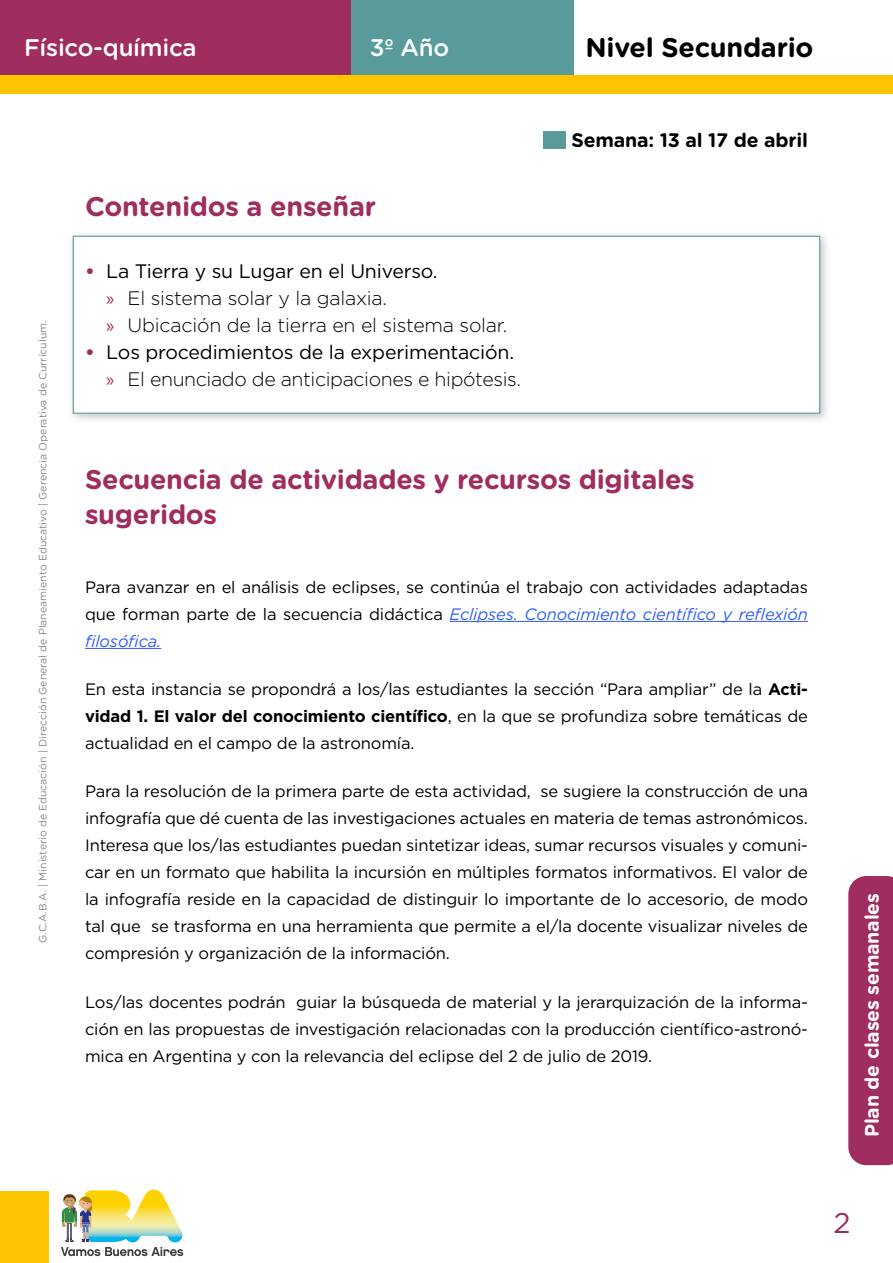
<style>
.page{position:relative;width:893px;height:1263px;background:#fff}
.page>*{position:absolute;margin:0;border:0;box-sizing:border-box;transform-origin:0 0}
.t1{font:28.5px "Gotham";color:#9f2d60}
.t2{font:700 27px/34.5px "Gotham Rounded";letter-spacing:-.01em;color:#9f2d60}
.t3{font:700 27px "Gotham Rounded";letter-spacing:-.01em;color:#000}
.t4{font:500 24px "Gotham Rounded";letter-spacing:-.01em;color:#fff}
.t5{font:300 19.5px/27px "Gotham";letter-spacing:-.01em;color:#000}
.t6{font:700 19.5px "Gotham Rounded";letter-spacing:-.01em;color:#fff}
.t7{font:700 19.5px "Gotham Rounded";letter-spacing:-.01em;color:#000}
.t8{font:16.5px/27px "Gotham";letter-spacing:-.01em;color:#000;text-align:justify}
.t9{font:10.5px "Gotham Rounded";color:#878787}
.s1{font-weight:700;color:#9f2d60}
.s2{font-weight:400}
.s3{font-family:"Myriad Pro";font-weight:400;color:#9f2d60}
.s4{font-style:italic;color:#305cff}
.s5{font-weight:700}
</style>
<div class="page">
<div style="left:0;top:1191px;width:48px;height:72px;background:#fdc500"></div>
<svg style="left:61px;top:1189px;width:122px;height:67px"></svg>
<div style="left:0;top:0;width:351px;height:78px;background:#9f2d60"></div>
<div style="left:351px;top:0;width:223px;height:78px;background:#599b9a"></div>
<div style="left:0;top:75px;width:893px;height:19px;background:#fdc500"></div>
<svg style="left:848px;top:876px;width:45px;height:289px;background:#a23465"></svg>
<div style="left:68px;top:231px;width:763px;height:193px;background:#000;opacity:.22"></div>
<div style="left:73px;top:236px;width:747px;height:178px;background:#fff;border:1px solid #599b9a"></div>
<hr style="left:450px;top:621px;width:358px;height:1px;background:#305cff">
<hr style="left:85px;top:648px;width:76px;height:1px;background:#305cff">
<div style="left:543px;top:131px;width:23px;height:18px;background:#599b9a"></div>
<h3 class="t4" style="left:24px;top:31px;width:174px">Físico-química</h3>
<h3 class="t4" style="left:370px;top:31px;width:81px">3º Año</h3>
<h2 class="t3" style="left:585px;top:28px;width:230px">Nivel Secundario</h2>
<p class="t9" style="left:36px;top:943px;width:624px;rotate:-90deg">G.C.A.B.A. | Ministerio de Educación | Dirección General de Planeamiento Educativo | Gerencia Operativa de Currículum.</p>
<h2 class="t2" style="left:85px;top:188px;width:293px">Contenidos a enseñar</h2>
<p class="t5" style="left:106px;top:257px;width:402px;text-indent:-21px"><span class="s1">•</span> <span class="s2">La Tierra y su Lugar en el Universo.<br></span><span class="s3">»</span> El sistema solar y la galaxia.<br><span class="s3">»</span> Ubicación de la tierra en el sistema solar.</p>
<p class="t5" style="left:106px;top:338px;width:416px;text-indent:-21px"><span class="s1">•</span> <span class="s2">Los procedimientos de la experimentación. </span><span class="s3">»</span> El enunciado de anticipaciones e hipótesis.</p>
<p class="t7" style="left:572px;top:126px;width:238px">Semana: 13 al 17 de abril</p>
<h2 class="t2" style="left:85px;top:461px;width:611px">Secuencia de actividades y recursos digitales sugeridos</h2>
<p class="t8" style="left:85px;top:573px;width:724px">Para avanzar en el análisis de eclipses, se continúa el trabajo con actividades adaptadas que forman parte de la secuencia didáctica <span class="s4">Eclipses. Conocimiento científico y reflexión filosófica.</span></p>
<p class="t8" style="left:85px;top:675px;width:724px">En esta instancia se propondrá a los/las estudiantes la sección “Para ampliar” de la <span class="s5">Acti&shy;vidad 1. El valor del conocimiento científico</span>, en la que se profundiza sobre temáticas de actualidad en el campo de la astronomía.</p>
<p class="t8" style="left:85px;top:777px;width:724px">Para la resolución de la primera parte de esta actividad, se sugiere la construcción de una infografía que dé cuenta de las investigaciones actuales en materia de temas astronómicos.<br>Interesa que los/las estudiantes puedan sintetizar ideas, sumar recursos visuales y comuni&shy;car en un formato que habilita la incursión en múltiples formatos informativos. El valor de la infografía reside en la capacidad de distinguir lo importante de lo accesorio, de modo tal que se trasforma en una herramienta que permite a el/la docente visualizar niveles de compresión y organización de la información.</p>
<p class="t8" style="left:85px;top:988px;width:724px">Los/las docentes podrán guiar la búsqueda de material y la jerarquización de la informa&shy;ción en las propuestas de investigación relacionadas con la producción científico-astronó&shy;mica en Argentina y con la relevancia del eclipse del 2 de julio de 2019.</p>
<p class="t6" style="left:858px;top:1137px;width:246px;rotate:-90deg">Plan de clases semanales</p>
<h1 class="t1" style="left:833px;top:1204px;width:19px">2</h1>
</div>
